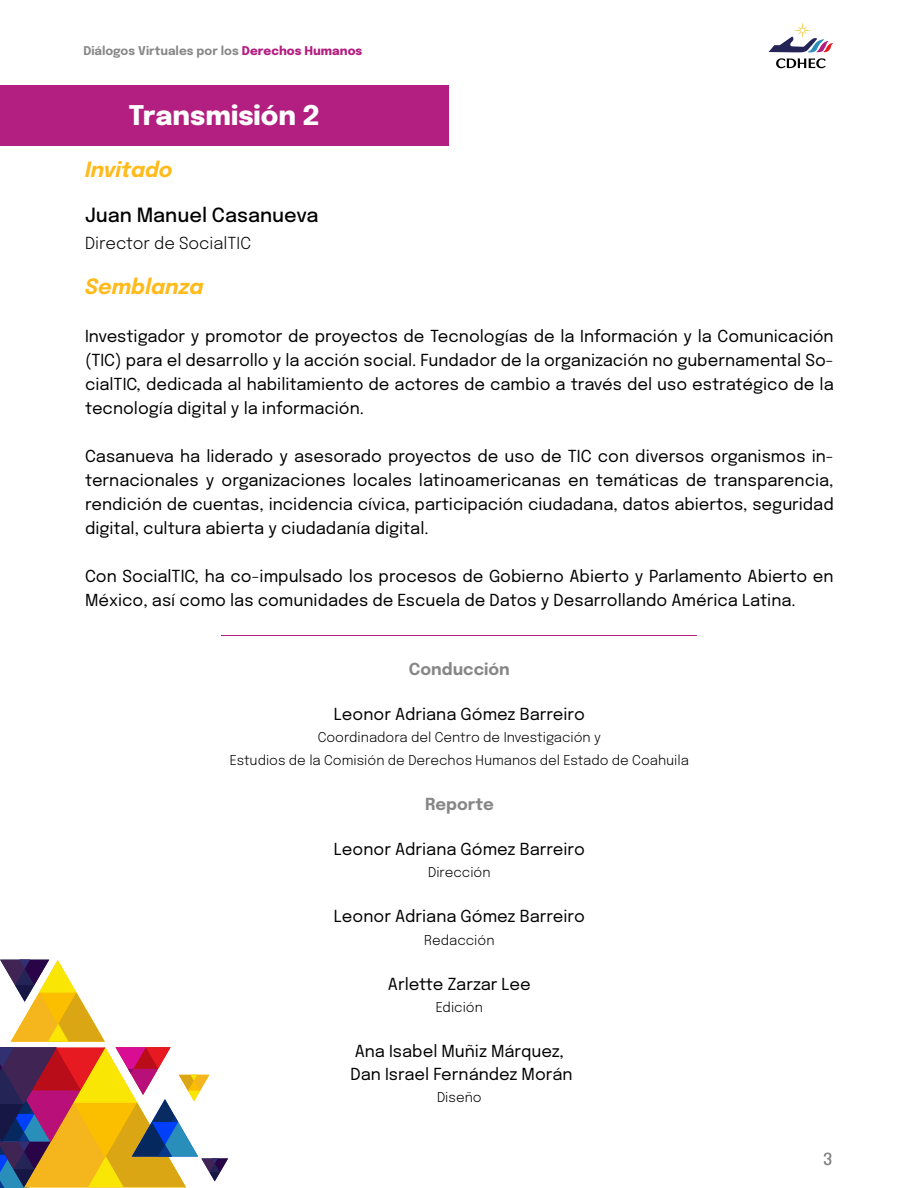
<style>
.page{position:relative;width:918px;height:1188px;background:#fff}
.page>*{position:absolute;margin:0;border:0;box-sizing:border-box;transform-origin:0 0}
.t1{font:800 27px "Epilogue";color:#fff}
.t2{font:italic 700 21px "Epilogue";color:#ffba1b}
.t3{font:500 19.5px "Epilogue";color:#000}
.t4{font:16.5px/24px "Epilogue";color:#000;text-align:justify}
.t5{font:300 16.5px "Epilogue";color:#000}
.t6{font:700 16.5px "Epilogue";color:#878787}
.t7{font:16.5px "Epilogue";color:#878787}
.t8{font:300 13.5px/22.5px "Epilogue";color:#000;text-align:center}
.t9{font:700 12px "Epilogue";color:#878787}
.s1{font-weight:800;color:#b31f80}
</style>
<div class="page">
<svg style="left:0;top:960px;width:228px;height:228px"></svg>
<svg style="left:769px;top:23px;width:64px;height:45px"></svg>
<div style="left:0;top:85px;width:448px;height:61px;background:#b31f80"></div>
<hr style="left:222px;top:635px;width:475px;height:1px;background:#b31f80">
<p class="t9" style="left:83px;top:42px;width:281px">Diálogos Virtuales por los <span class="s1">Derechos Humanos</span></p>
<h1 class="t1" style="left:128px;top:95px;width:193px">Transmisión 2</h1>
<p class="t2" style="left:85px;top:153px;width:89px">Invitado</p>
<p class="t3" style="left:85px;top:201px;width:235px">Juan Manuel Casanueva</p>
<p class="t5" style="left:85px;top:231px;width:167px">Director de SocialTIC</p>
<p class="t2" style="left:85px;top:270px;width:120px">Semblanza</p>
<p class="t4" style="left:85px;top:323px;width:750px">Investigador y promotor de proyectos de Tecnologías de la Información y la Comunicación (TIC) para el desarrollo y la acción social. Fundador de la organización no gubernamental So&shy;cialTIC, dedicada al habilitamiento de actores de cambio a través del uso estratégico de la tecnología digital y la información.</p>
<p class="t4" style="left:85px;top:443px;width:750px">Casanueva ha liderado y asesorado proyectos de uso de TIC con diversos organismos in&shy;ternacionales y organizaciones locales latinoamericanas en temáticas de transparencia, rendición de cuentas, incidencia cívica, participación ciudadana, datos abiertos, seguridad digital, cultura abierta y ciudadanía digital.</p>
<p class="t4" style="left:85px;top:563px;width:750px">Con SocialTIC, ha co-impulsado los procesos de Gobierno Abierto y Parlamento Abierto en<br>México, así como las comunidades de Escuela de Datos y Desarrollando América Latina.</p>
<p class="t6" style="left:409px;top:656px;width:102px">Conducción</p>
<p class="t4" style="left:334px;top:701px;width:253px">Leonor Adriana Gómez Barreiro</p>
<p class="t8" style="left:230px;top:725px;width:461px">Coordinadora del Centro de Investigación y<br>Estudios de la Comisión de Derechos Humanos del Estado de Coahuila</p>
<p class="t6" style="left:425px;top:791px;width:70px">Reporte</p>
<p class="t4" style="left:334px;top:836px;width:253px">Leonor Adriana Gómez Barreiro</p>
<p class="t8" style="left:428px;top:860px;width:64px">Dirección</p>
<p class="t4" style="left:334px;top:903px;width:253px">Leonor Adriana Gómez Barreiro</p>
<p class="t8" style="left:424px;top:928px;width:72px">Redacción</p>
<p class="t4" style="left:388px;top:971px;width:144px">Arlette Zarzar Lee</p>
<p class="t8" style="left:436px;top:995px;width:49px">Edición</p>
<p class="t4" style="left:350px;top:1039px;width:224px;line-height:22.5px">Ana Isabel Muñiz Márquez,<br>Dan Israel Fernández Morán</p>
<p class="t8" style="left:437px;top:1085px;width:46px">Diseño</p>
<p class="t7" style="left:823px;top:1148px;width:11px">3</p>
</div>
